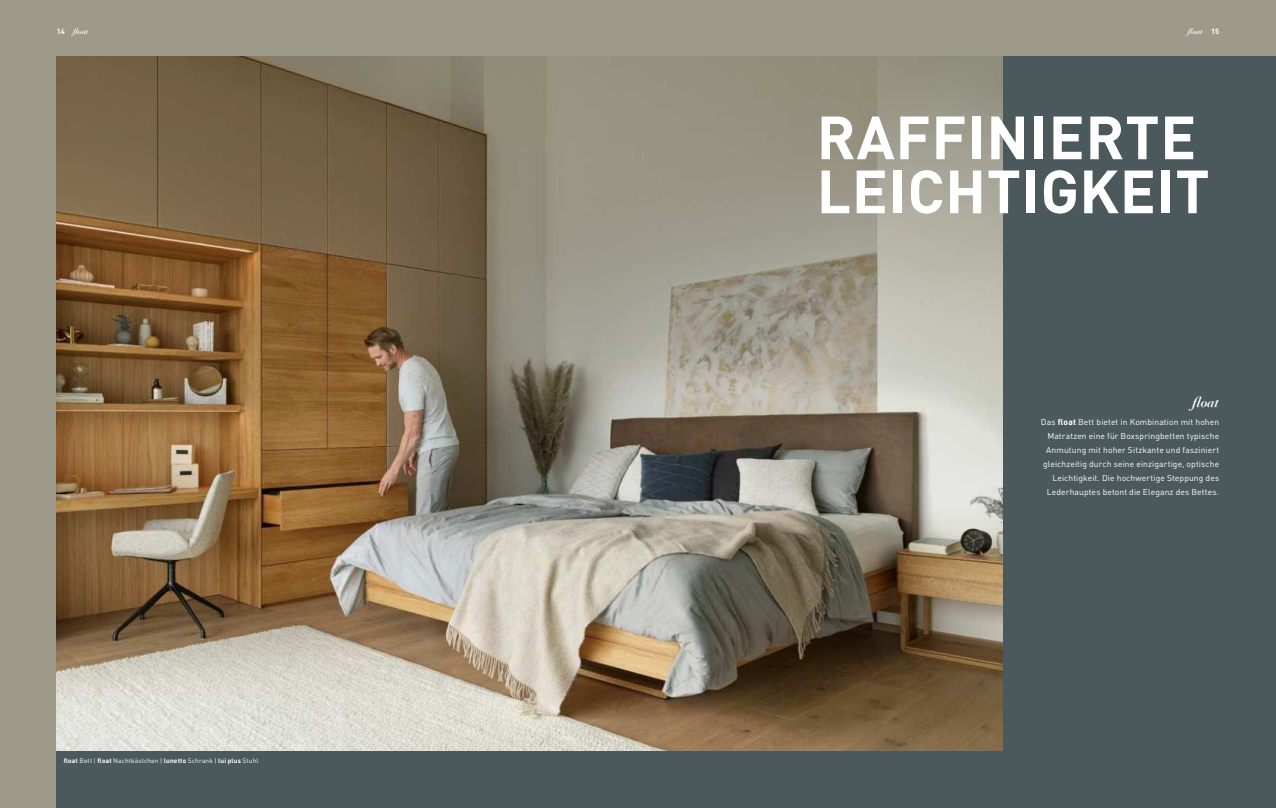
<style>
.page{position:relative;width:1276px;height:808px;background:#9e9a89}
.page>*{position:absolute;margin:0;border:0;box-sizing:border-box;transform-origin:0 0}
.t1{font:700 60px/54px "Team 7 DIN Pro";letter-spacing:.01em;color:#fff}
.t2{font:italic 700 13.5px "Didotfor TEAM Sieben";color:#fff}
.t3{font:8.5px/14px "Team 7 DIN Pro";letter-spacing:.015em;color:#fff;text-align:right}
.t4{font:italic 700 7.5px "Didotfor TEAM Sieben";letter-spacing:.015em;color:#fff}
.t5{font:700 7.5px "Team 7 DIN Pro";color:#fff}
.t6{font:6.5px "Team 7 DIN Pro";letter-spacing:.025em;color:#fff}
.s1{font-family:"Team 7 DIN Pro";font-style:normal}
.s2{font-weight:700}
</style>
<div class="page">
<img style="left:57px;top:57px;width:946px;height:694px">
<div style="left:1003px;top:57px;width:273px;height:751px;background:#4b595d"></div>
<div style="left:57px;top:751px;width:1219px;height:57px;background:#4b595d"></div>
<p class="t4" style="left:73px;top:27px;width:17px">noat</p>
<p class="t4" style="left:1187px;top:27px;width:33px">noat <span class="s1">15</span></p>
<p class="t5" style="left:57px;top:27px;width:10px">14</p>
<h1 class="t1" style="left:816px;top:111px;width:394px">RAFFINIERTE<br>LEICHTIGKEIT</h1>
<p class="t6" style="left:64px;top:758px;width:196px"><span class="s2">float</span> Bett | <span class="s2">float</span> Nachtkästchen | <span class="s2">lunetto</span> Schrank | <span class="s2">lui plus</span> Stuhl</p>
<h2 class="t2" style="left:1192px;top:394px;width:28px">noat</h2>
<p class="t3" style="left:1041px;top:415px;width:180px">Das <span class="s2">float</span> Bett bietet in Kombination mit hohen Matratzen eine für Boxspringbetten typische Anmutung mit hoher Sitzkante und fasziniert gleichzeitig durch seine einzigartige, optische Leichtigkeit. Die hochwertige Steppung des Lederhauptes betont die Eleganz des Bettes.</p>
</div>
